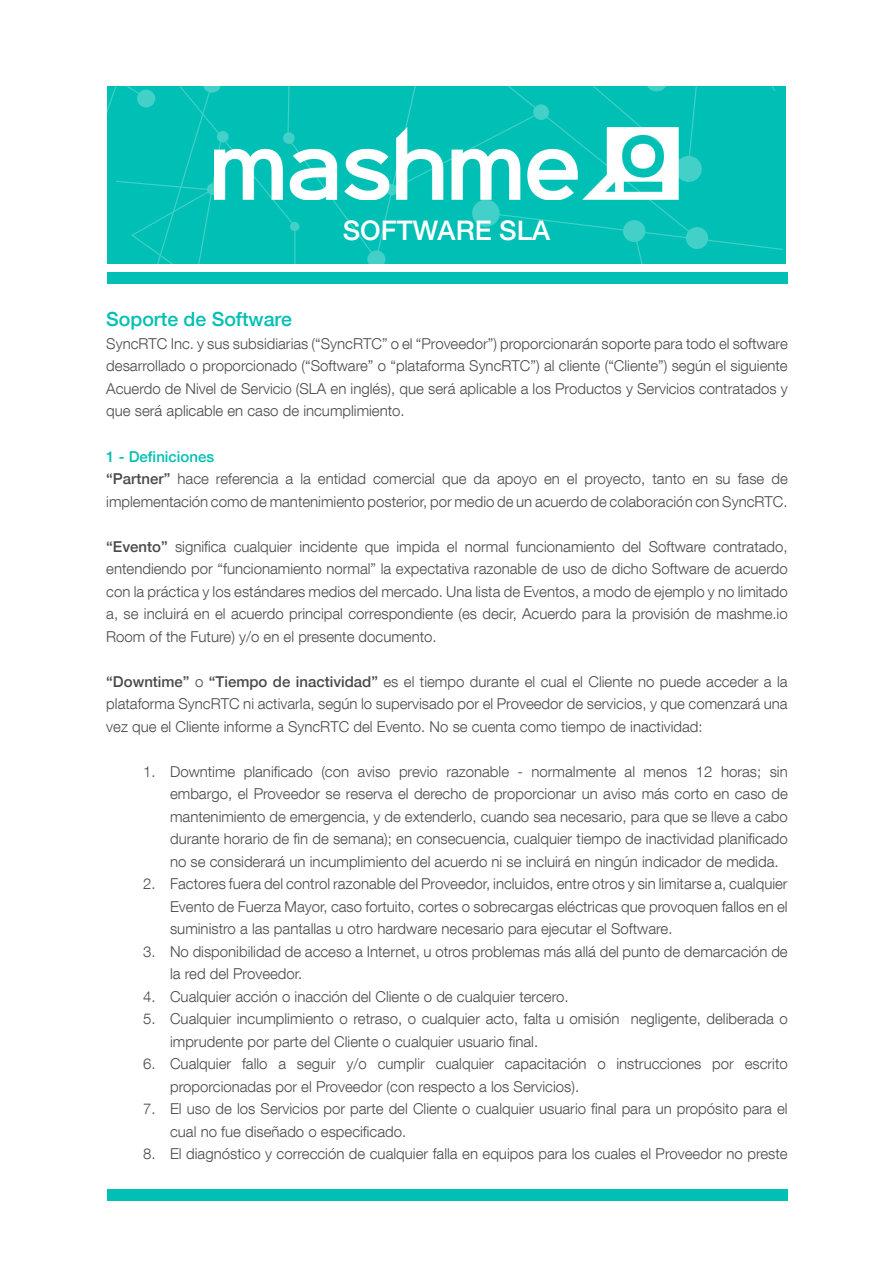
<style>
.page{position:relative;width:893px;height:1263px;background:#fff}
.page>*{position:absolute;margin:0;border:0;box-sizing:border-box;transform-origin:0 0}
.t1{font:500 27px "Helvetica Neue";color:#fff}
.t2{font:500 19.5px "Helvetica Neue";color:#00c0b5}
.t3{font:300 15px/22.5px "Helvetica Neue";color:#4a4a49;text-align:justify}
.s1{font-weight:500;color:#00c0b5}
.s2{font-weight:500}
</style>
<div class="page">
<svg style="left:107px;top:86px;width:681px;height:187px;background:#13c4ba"></svg>
<img style="left:215px;top:128px;width:463px;height:72px">
<div style="left:107px;top:1189px;width:681px;height:12px;background:#00c0b5"></div>
<div style="left:107px;top:273px;width:681px;height:11px;background:#00c0b5"></div>
<h1 class="t1" style="left:343px;top:214px;width:209px">SOFTWARE SLA</h1>
<h2 class="t2" style="left:106px;top:308px;width:187px">Soporte de Software</h2>
<p class="t3" style="left:106px;top:332px;width:683px">SyncRTC Inc. y sus subsidiarias (“SyncRTC” o el “Proveedor”) proporcionarán soporte para todo el software desarrollado o proporcionado (“Software” o “plataforma SyncRTC”) al cliente (“Cliente”) según el siguiente Acuerdo de Nivel de Servicio (SLA en inglés), que será aplicable a los Productos y Servicios contratados y que será aplicable en caso de incumplimiento.</p>
<p class="t3" style="left:106px;top:445px;width:683px;text-align:left"><span class="s1">1 - Definiciones<br></span><span class="s2">“Partner”</span> hace referencia a la entidad comercial que da apoyo en el proyecto, tanto en su fase de implementación como de mantenimiento posterior, por medio de un acuerdo de colaboración con SyncRTC.</p>
<p class="t3" style="left:106px;top:535px;width:683px"><span class="s2">“Evento”</span> significa cualquier incidente que impida el normal funcionamiento del Software contratado, entendiendo por “funcionamiento normal” la expectativa razonable de uso de dicho Software de acuerdo con la práctica y los estándares medios del mercado. Una lista de Eventos, a modo de ejemplo y no limitado a, se incluirá en el acuerdo principal correspondiente (es decir, Acuerdo para la provisión de mashme.io Room of the Future) y/o en el presente documento.</p>
<p class="t3" style="left:106px;top:670px;width:683px"><span class="s2">“Downtime”</span> o <span class="s2">“Tiempo de inactividad”</span> es el tiempo durante el cual el Cliente no puede acceder a la plataforma SyncRTC ni activarla, según lo supervisado por el Proveedor de servicios, y que comenzará una vez que el Cliente informe a SyncRTC del Evento. No se cuenta como tiempo de inactividad:</p>
<p class="t3" style="left:170px;top:760px;width:619px;text-indent:-27px">1. Downtime planificado (con aviso previo razonable - normalmente al menos 12 horas; sin embargo, el Proveedor se reserva el derecho de proporcionar un aviso más corto en caso de mantenimiento de emergencia, y de extenderlo, cuando sea necesario, para que se lleve a cabo durante horario de fin de semana); en consecuencia, cualquier tiempo de inactividad planificado no se considerará un incumplimiento del acuerdo ni se incluirá en ningún indicador de medida.</p>
<p class="t3" style="left:170px;top:872px;width:619px;text-indent:-27px">2. Factores fuera del control razonable del Proveedor, incluidos, entre otros y sin limitarse a, cualquier Evento de Fuerza Mayor, caso fortuito, cortes o sobrecargas eléctricas que provoquen fallos en el suministro a las pantallas u otro hardware necesario para ejecutar el Software.</p>
<p class="t3" style="left:170px;top:940px;width:619px;text-indent:-27px">3. No disponibilidad de acceso a Internet, u otros problemas más allá del punto de demarcación de la red del Proveedor.</p>
<p class="t3" style="left:143px;top:985px;width:427px">4. Cualquier acción o inacción del Cliente o de cualquier tercero.</p>
<p class="t3" style="left:170px;top:1007px;width:619px;text-indent:-27px">5. Cualquier incumplimiento o retraso, o cualquier acto, falta u omisión negligente, deliberada o imprudente por parte del Cliente o cualquier usuario final.</p>
<p class="t3" style="left:170px;top:1052px;width:619px;text-indent:-27px">6. Cualquier fallo a seguir y/o cumplir cualquier capacitación o instrucciones por escrito proporcionadas por el Proveedor (con respecto a los Servicios).</p>
<p class="t3" style="left:170px;top:1097px;width:619px;text-indent:-27px">7. El uso de los Servicios por parte del Cliente o cualquier usuario final para un propósito para el cual no fue diseñado o especificado.</p>
<p class="t3" style="left:143px;top:1142px;width:646px">8. El diagnóstico y corrección de cualquier falla en equipos para los cuales el Proveedor no preste</p>
</div>
